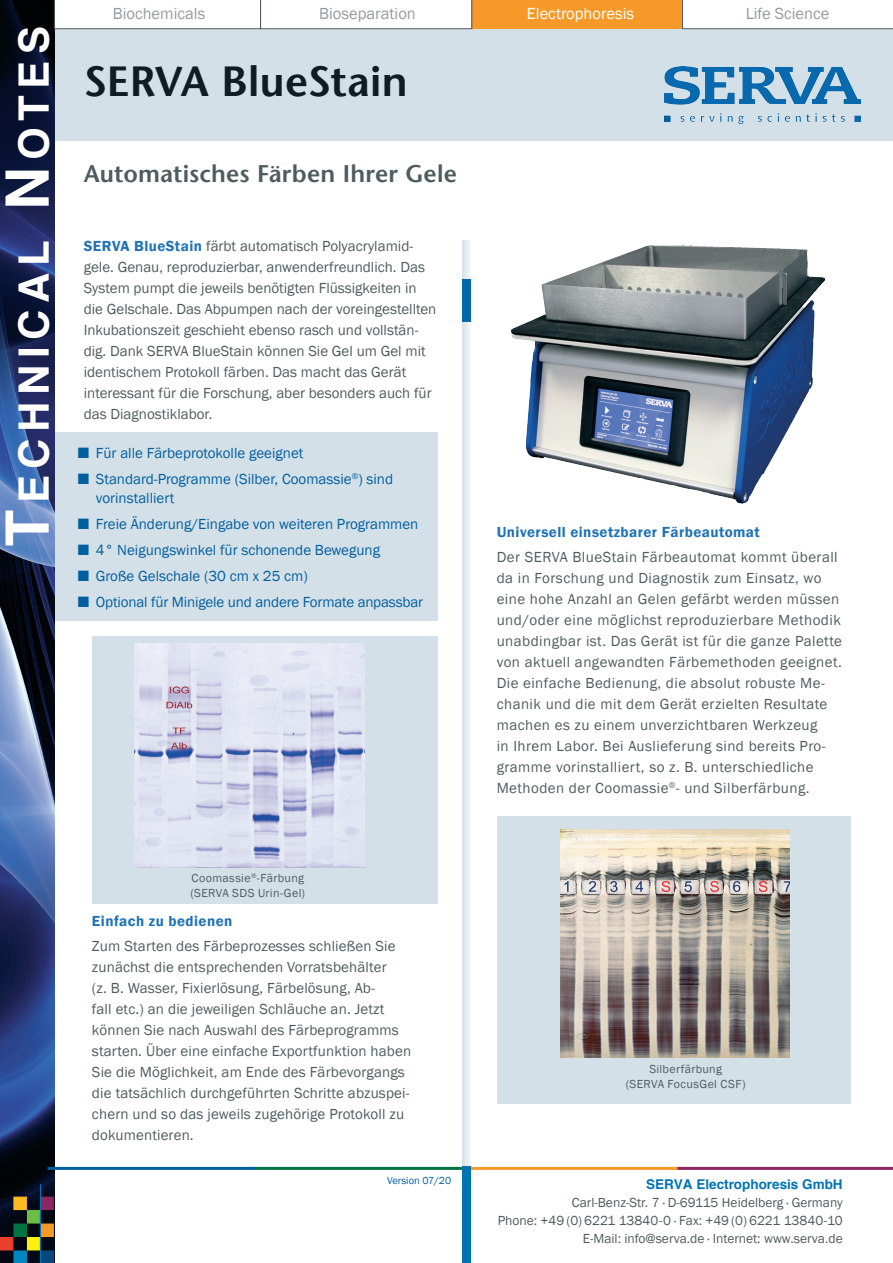
<style>
.page{position:relative;width:893px;height:1263px;background:#fff}
.page>*{position:absolute;margin:0;border:0;box-sizing:border-box;transform-origin:0 0}
.t1{font:700 42px "Helvetica";letter-spacing:.155em;color:#fff}
.t2{font:600 42px "Stone Sans";letter-spacing:.005em;color:#0f1d22}
.t3{font:600 24px "Stone Sans";letter-spacing:.01em;color:#4f5c5f}
.t4{font:16.5px "Franklin Gothic";color:#949ca0}
.t5{font:16.5px "Franklin Gothic";color:#fff}
.t6{font:15px/21px "Franklin Gothic";letter-spacing:.01em;color:#4f5c5f}
.t7{font:15px/21px "Franklin Gothic";letter-spacing:.03em;color:#4f5c5f}
.t8{font:15px/25.8px "Franklin Gothic";color:#015f9f}
.t9{font:600 15px "Franklin Gothic";letter-spacing:.03em;color:#1f72b5}
.t10{font:13.5px/18px "Franklin Gothic";color:#4f5c5f;text-align:right}
.t11{font:700 13.5px "Helvetica";color:#0074b2}
.t12{font:12px/15px "Franklin Gothic";letter-spacing:.03em;color:#4f5c5f}
.t13{font:10.5px "Franklin Gothic";color:#015f9f}
.s1{font-size:60px}
.s2{font-weight:600;color:#1f72b5}
</style>
<div class="page">
<div style="left:497px;top:816px;width:353px;height:287px;background:#d3e0e7"></div>
<div style="left:92px;top:636px;width:345px;height:268px;background:#d3e0e7"></div>
<div style="left:54px;top:29px;width:839px;height:111px;background:#d3e0e7"></div>
<div style="left:50px;top:432px;width:387px;height:189px;background:#d3e0e7"></div>
<div style="left:463px;top:240px;width:8px;height:1023px;background:#e5edf1"></div>
<img style="left:0;top:0;width:54px;height:1196px">
<div style="left:463px;top:279px;width:8px;height:42px;background:#006aa9"></div>
<svg style="left:0;top:1196px;width:55px;height:67px;background:#3e3f2d"></svg>
<hr style="left:40px;top:1184px;width:1px;height:79px;background:#0074b2">
<hr style="left:48px;top:1167px;width:208px;height:3px;background:#015f9f">
<hr style="left:255px;top:1167px;width:208px;height:3px;background:#007442">
<hr style="left:463px;top:1167px;width:214px;height:3px;background:#f79928">
<hr style="left:677px;top:1167px;width:216px;height:3px;background:#8d2761">
<div style="left:463px;top:1167px;width:8px;height:96px;background:#0074b2"></div>
<svg style="left:54px;top:0;width:839px;height:29px"></svg>
<img style="left:664px;top:66px;width:196px;height:57px">
<img style="left:511px;top:244px;width:314px;height:259px">
<img style="left:135px;top:644px;width:229px;height:223px">
<img style="left:561px;top:829px;width:228px;height:229px">
<h1 class="t1" style="left:0;top:546px;width:522px;rotate:-90deg"><span class="s1">T</span>echnical <span class="s1">N</span> otes</h1>
<p class="t4" style="left:113px;top:3px;width:94px">Biochemicals</p>
<p class="t4" style="left:319px;top:3px;width:98px">Bioseparation</p>
<p class="t5" style="left:527px;top:3px;width:109px">Electrophoresis</p>
<p class="t4" style="left:746px;top:3px;width:85px">Life Science</p>
<h1 class="t2" style="left:84px;top:56px;width:325px">SERVA BlueStain</h1>
<h2 class="t3" style="left:84px;top:159px;width:375px">Automatisches Färben Ihrer Gele</h2>
<p class="t6" style="left:84px;top:236px;width:354px"><span class="s2">SERVA BlueStain</span> färbt automatisch Polyacrylamid&shy;gele. Genau, reproduzierbar, anwenderfreundlich. Das System pumpt die jeweils benötigten Flüssigkeiten in die Gelschale. Das Abpumpen nach der voreingestellten Inkubationszeit geschieht ebenso rasch und vollstän&shy;dig. Dank SERVA BlueStain können Sie Gel um Gel mit identischem Protokoll färben. Das macht das Gerät interessant für die Forschung, aber besonders auch für das Diagnostiklabor.</p>
<p class="t8" style="left:96px;top:440px;width:299px">Für alle Färbeprotokolle geeignet<br>Standard-Programme (Silber, Coomassie<sup>®</sup>) sind</p>
<p class="t8" style="left:96px;top:486px;width:329px">vorinstalliert<br>Freie Änderung/Eingabe von weiteren Programmen 4° Neigungswinkel für schonende Bewegung<br>Große Gelschale (30 cm x 25 cm)<br>Optional für Minigele und andere Formate anpassbar</p>
<p class="t12" style="left:191px;top:870px;width:116px">Coomassie<sup>®</sup>-Färbung (SERVA SDS Urin-Gel)</p>
<p class="t9" style="left:92px;top:911px;width:142px">Einfach zu bedienen</p>
<p class="t6" style="left:92px;top:936px;width:321px">Zum Starten des Färbeprozesses schließen Sie zunächst die entsprechenden Vorratsbehälter<br>(z. B. Wasser, Fixierlösung, Färbelösung, Ab-<br>fall etc.) an die jeweiligen Schläuche an. Jetzt können Sie nach Auswahl des Färbeprogramms starten. Über eine einfache Exportfunktion haben Sie die Möglichkeit, am Ende des Färbevorgangs die tatsächlich durchgeführten Schritte abzuspei&shy;chern und so das jeweils zugehörige Protokoll zu dokumentieren.</p>
<p class="t13" style="left:387px;top:1173px;width:66px">Version 07/20</p>
<p class="t9" style="left:497px;top:523px;width:265px">Universell einsetzbarer Färbeautomat</p>
<p class="t7" style="left:497px;top:547px;width:347px">Der SERVA BlueStain Färbeautomat kommt überall da in Forschung und Diagnostik zum Einsatz, wo eine hohe Anzahl an Gelen gefärbt werden müssen und/oder eine möglichst reproduzierbare Methodik unabdingbar ist. Das Gerät ist für die ganze Palette von aktuell angewandten Färbemethoden geeignet.<br>Die einfache Bedienung, die absolut robuste Me&shy;chanik und die mit dem Gerät erzielten Resultate machen es zu einem unverzichtbaren Werkzeug<br>in Ihrem Labor. Bei Auslieferung sind bereits Pro&shy;gramme vorinstalliert, so z. B. unterschiedliche Methoden der Coomassie<sup>®</sup>- und Silberfärbung.</p>
<p class="t12" style="left:626px;top:1062px;width:121px;text-align:center">Silberfärbung<br>(SERVA FocusGel CSF)</p>
<p class="t11" style="left:646px;top:1173px;width:198px">SERVA Electrophoresis GmbH</p>
<p class="t10" style="left:498px;top:1193px;width:347px">Carl-Benz-Str. 7 · D-69115 Heidelberg · Germany<br>Phone: +49 (0) 6221 13840-0 · Fax: +49 (0) 6221 13840-10<br>E-Mail: info@serva.de · Internet: www.serva.de</p>
</div>
